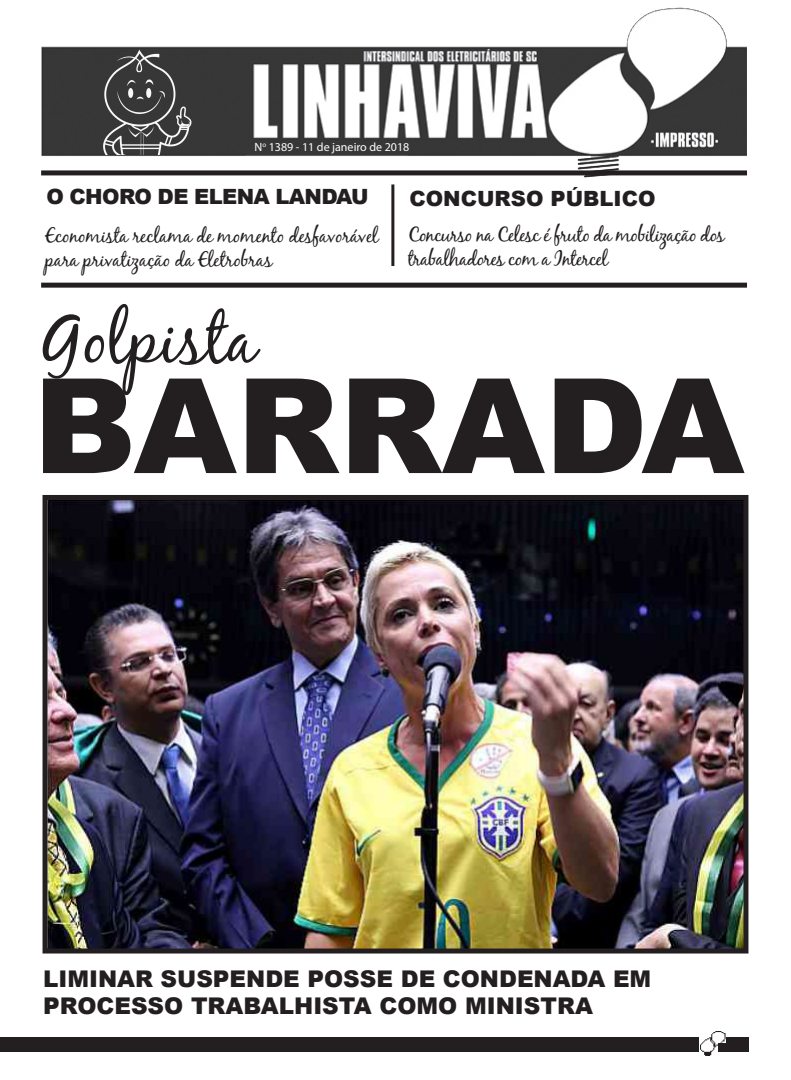
<style>
.page{position:relative;width:791px;height:1080px;background:#fff}
.page>*{position:absolute;margin:0;border:0;box-sizing:border-box;transform-origin:0 0}
.Texto10{font:900 132px "Arial";color:#231f20}
.Texto10-2{font:69px "Black Jack";color:#231f20}
.Texto10-3{font:900 23px/27.6px "Arial";color:#231f20}
.Texto10-4{font:900 21px "Arial";letter-spacing:-.03em;color:#231f20}
.Texto10-5{font:900 21px "Arial";color:#231f20}
.Texto10-6{font:20px/24px "Black Jack";letter-spacing:-.01em;color:#231f20}
.Texto10-7{font:20px/24px "Black Jack";letter-spacing:-.03em;color:#231f20}
.Texto10-8{font:12px "Myriad Pro";color:#fff}
</style>
<div class="page">
<img style="left:41px;top:7px;width:706px;height:171px">
<img style="left:88px;top:41px;width:107px;height:113px">
<div style="left:41px;top:283px;width:706px;height:5px;background:#231f20"></div>
<div style="left:41px;top:170px;width:706px;height:5px;background:#231f20"></div>
<hr style="left:391px;top:184px;width:3px;height:82px;background:#231f20">
<img style="left:49px;top:501px;width:693px;height:447px">
<div style="left:43px;top:495px;width:705px;height:459px;border:5px solid #231f20"></div>
<div style="left:0;top:1037px;width:748px;height:15px;background:#231f20"></div>
<img style="left:699px;top:1032px;width:26px;height:24px">
<div style="left:718px;top:1043px;width:11px;height:9px;background:#231f20"></div>
<p class="Texto10-8" style="left:254px;top:140px;width:156px">N<sup>o</sup> 1389 - 11 de janeiro de 2018</p>
<p class="Texto10-4" style="left:46px;top:182px;width:324px">O CHORO DE ELENA LANDAU</p>
<p class="Texto10-6" style="left:45px;top:223px;width:335px">Economista reclama de momento desfavorável para privatização da Eletrobras</p>
<p class="Texto10-5" style="left:409px;top:183px;width:248px">CONCURSO PÚBLICO</p>
<p class="Texto10-7" style="left:408px;top:222px;width:318px">Concurso na Celesc é fruto da mobilização dos trabalhadores com a Intercel</p>
<p class="Texto10-2" style="left:43px;top:297px;width:215px">Golpista</p>
<p class="Texto10" style="left:33px;top:330px;width:712px">BARRADA</p>
<p class="Texto10-3" style="left:43px;top:964px;width:610px">LIMINAR SUSPENDE POSSE DE CONDENADA EM<br>PROCESSO TRABALHISTA COMO MINISTRA</p>
</div>
